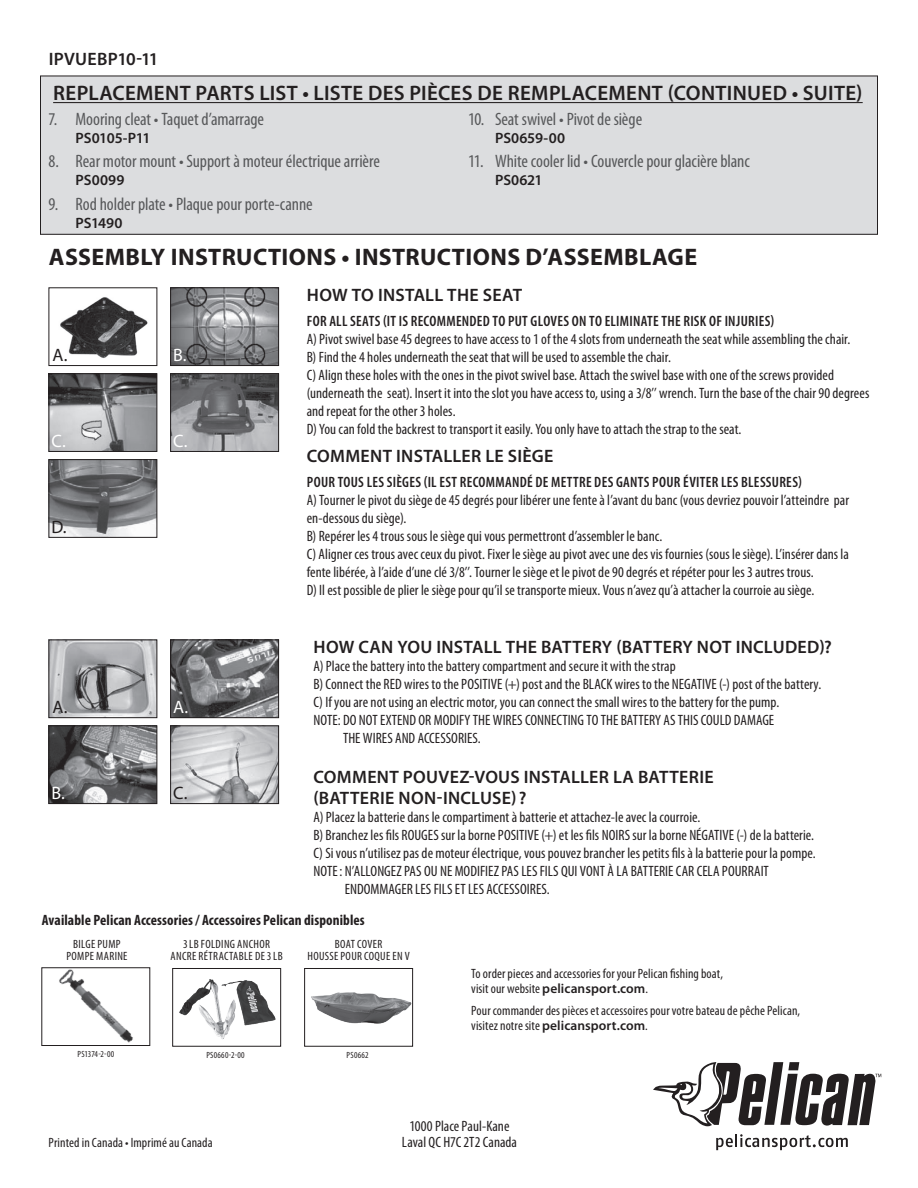
<style>
.page{position:relative;width:918px;height:1188px;background:#fff}
.page>*{position:absolute;margin:0;border:0;box-sizing:border-box;transform-origin:0 0}
.t1{font:700 24px "Myriad Pro";letter-spacing:.015em;color:#231f20}
.t2{font:600 21px "Myriad Pro";letter-spacing:.015em;color:#231f20}
.t3{font:condensed 18px "Myriad Pro";letter-spacing:-.005em;color:#57585a}
.t4{font:600 18px/21.6px "Myriad Pro";letter-spacing:.015em;color:#231f20}
.t5{font:18px "Myriad Pro";color:#fff}
.t6{font:18px "Myriad Pro";color:#231f20}
.t7{font:condensed 15px/18px "Myriad Pro";letter-spacing:.005em;color:#231f20}
.t8{font:600 condensed 15px "Myriad Pro";letter-spacing:.02em;color:#231f20}
.t9{font:700 condensed 15px "Myriad Pro";letter-spacing:.005em;color:#231f20}
.t10{font:600 15px "Myriad Pro";color:#231f20}
.t11{font:600 15px "Myriad Pro";letter-spacing:-.025em;color:#231f20}
.t12{font:condensed 13.5px/15px "Myriad Pro";letter-spacing:.005em;color:#231f20}
.t13{font:condensed 12px/12px "Myriad Pro";letter-spacing:.03em;color:#231f20;text-align:center}
.t14{font:condensed 9px "Myriad Pro";letter-spacing:.03em;color:#231f20}
.t15{font:condensed 9px "Myriad Pro";color:#231f20}
.s1{font-weight:600;font-stretch:normal}
</style>
<div class="page">
<svg style="left:653px;top:1062px;width:228px;height:64px"></svg>
<svg style="left:716px;top:1134px;width:132px;height:16px"></svg>
<img style="left:172px;top:642px;width:105px;height:74px">
<div style="left:170px;top:640px;width:109px;height:78px;border:1px solid #231f20"></div>
<div style="left:40px;top:76px;width:838px;height:158px;background:#dcdddf"></div>
<div style="left:40px;top:76px;width:838px;height:159px;border:1px solid #231f20"></div>
<img style="left:60px;top:297px;width:88px;height:61px">
<img style="left:51px;top:375px;width:104px;height:75px">
<div style="left:49px;top:373px;width:108px;height:79px;border:1px solid #231f20"></div>
<img style="left:51px;top:461px;width:104px;height:75px">
<div style="left:49px;top:459px;width:108px;height:79px;border:1px solid #231f20"></div>
<img style="left:172px;top:289px;width:105px;height:75px">
<div style="left:170px;top:287px;width:109px;height:79px;border:1px solid #231f20"></div>
<img style="left:172px;top:375px;width:105px;height:75px">
<div style="left:170px;top:373px;width:109px;height:79px;border:1px solid #231f20"></div>
<img style="left:51px;top:642px;width:104px;height:74px">
<div style="left:49px;top:640px;width:108px;height:78px;border:1px solid #231f20"></div>
<img style="left:51px;top:728px;width:104px;height:74px">
<div style="left:49px;top:726px;width:108px;height:78px;border:1px solid #231f20"></div>
<img style="left:172px;top:728px;width:105px;height:74px">
<div style="left:170px;top:726px;width:109px;height:78px;border:1px solid #231f20"></div>
<hr style="left:53px;top:102px;width:810px;height:1px;background:#231f20">
<img style="left:59px;top:969px;width:74px;height:74px">
<div style="left:42px;top:967px;width:108px;height:79px;border:1px solid #231f20"></div>
<img style="left:179px;top:979px;width:97px;height:60px">
<div style="left:172px;top:968px;width:109px;height:79px;border:1px solid #231f20"></div>
<img style="left:311px;top:992px;width:100px;height:32px">
<div style="left:304px;top:968px;width:109px;height:79px;border:1px solid #231f20"></div>
<p class="t4" style="left:49px;top:48px;width:111px">IPVUEBP10-11</p>
<h2 class="t2" style="left:53px;top:82px;width:811px">REPLACEMENT PARTS LIST • LISTE DES PIÈCES DE REMPLACEMENT (CONTINUED • SUITE)</h2>
<p class="t3" style="left:49px;top:109px;width:217px">7. Mooring cleat • Taquet d’amarrage</p>
<p class="t11" style="left:76px;top:129px;width:77px">PS0105-P11</p>
<p class="t3" style="left:49px;top:152px;width:333px">8. Rear motor mount • Support à moteur électrique arrière</p>
<p class="t10" style="left:76px;top:172px;width:50px">PS0099</p>
<p class="t3" style="left:49px;top:194px;width:266px">9. Rod holder plate • Plaque pour porte-canne</p>
<p class="t10" style="left:76px;top:215px;width:48px">PS1490</p>
<p class="t3" style="left:468px;top:109px;width:176px">10. Seat swivel • Pivot de siège</p>
<p class="t10" style="left:495px;top:129px;width:72px">PS0659-00</p>
<p class="t3" style="left:468px;top:152px;width:283px">11. White cooler lid • Couvercle pour glacière blanc</p>
<p class="t10" style="left:495px;top:172px;width:49px">PS0621</p>
<h1 class="t1" style="left:49px;top:244px;width:650px">ASSEMBLY INSTRUCTIONS • INSTRUCTIONS D’ASSEMBLAGE</h1>
<p class="t6" style="left:53px;top:345px;width:17px">A.</p>
<p class="t5" style="left:173px;top:345px;width:15px">B.</p>
<p class="t5" style="left:52px;top:431px;width:16px">C.</p>
<p class="t6" style="left:52px;top:517px;width:17px">D.</p>
<p class="t5" style="left:173px;top:431px;width:16px">C.</p>
<p class="t6" style="left:53px;top:698px;width:17px">A.</p>
<p class="t5" style="left:173px;top:698px;width:17px">A.</p>
<p class="t5" style="left:52px;top:783px;width:15px">B.</p>
<p class="t6" style="left:173px;top:784px;width:16px">C.</p>
<p class="t4" style="left:307px;top:284px;width:217px">HOW TO INSTALL THE SEAT</p>
<p class="t8" style="left:307px;top:313px;width:469px">FOR ALL SEATS (IT IS RECOMMENDED TO PUT GLOVES ON TO ELIMINATE THE RISK OF INJURIES)</p>
<p class="t7" style="left:307px;top:330px;width:564px">A) Pivot swivel base 45 degrees to have access to 1 of the 4 slots from underneath the seat while assembling the chair.<br>B) Find the 4 holes underneath the seat that will be used to assemble the chair.<br>C) Align these holes with the ones in the pivot swivel base. Attach the swivel base with one of the screws provided (underneath the seat). Insert it into the slot you have access to, using a 3/8’’ wrench. Turn the base of the chair 90 degrees and repeat for the other 3 holes.<br>D) You can fold the backrest to transport it easily. You only have to attach the strap to the seat.</p>
<p class="t4" style="left:307px;top:446px;width:248px">COMMENT INSTALLER LE SIÈGE</p>
<p class="t8" style="left:307px;top:474px;width:497px">POUR TOUS LES SIÈGES (IL EST RECOMMANDÉ DE METTRE DES GANTS POUR ÉVITER LES BLESSURES)</p>
<p class="t7" style="left:307px;top:491px;width:544px">A) Tourner le pivot du siège de 45 degrés pour libérer une fente à l’avant du banc (vous devriez pouvoir l’atteindre par en-dessous du siège).<br>B) Repérer les 4 trous sous le siège qui vous permettront d’assembler le banc.<br>C) Aligner ces trous avec ceux du pivot. Fixer le siège au pivot avec une des vis fournies (sous le siège). L’insérer dans la fente libérée, à l’aide d’une clé 3/8’’. Tourner le siège et le pivot de 90 degrés et répéter pour les 3 autres trous.<br>D) Il est possible de plier le siège pour qu’il se transporte mieux. Vous n’avez qu’à attacher la courroie au siège.</p>
<p class="t4" style="left:314px;top:637px;width:520px">HOW CAN YOU INSTALL THE BATTERY (BATTERY NOT INCLUDED)?</p>
<p class="t7" style="left:313px;top:657px;width:364px">A) Place the battery into the battery compartment and secure it with the strap</p>
<p class="t7" style="left:313px;top:675px;width:509px">B) Connect the RED wires to the POSITIVE (+) post and the BLACK wires to the NEGATIVE (-) post of the battery.</p>
<p class="t7" style="left:313px;top:693px;width:467px">C) If you are not using an electric motor, you can connect the small wires to the battery for the pump.</p>
<p class="t7" style="left:313px;top:711px;width:462px">NOTE: DO NOT EXTEND OR MODIFY THE WIRES CONNECTING TO THE BATTERY AS THIS COULD DAMAGE</p>
<p class="t7" style="left:343px;top:729px;width:139px">THE WIRES AND ACCESSORIES.</p>
<p class="t4" style="left:314px;top:766px;width:402px">COMMENT POUVEZ-VOUS INSTALLER LA BATTERIE (BATTERIE NON-INCLUSE) ?</p>
<p class="t7" style="left:313px;top:809px;width:388px">A) Placez la batterie dans le compartiment à batterie et attachez-le avec la courroie.</p>
<p class="t7" style="left:313px;top:827px;width:502px">B) Branchez les fils ROUGES sur la borne POSITIVE (+) et les fils NOIRS sur la borne NÉGATIVE (-) de la batterie.</p>
<p class="t7" style="left:313px;top:845px;width:504px">C) Si vous n’utilisez pas de moteur électrique, vous pouvez brancher les petits fils à la batterie pour la pompe.</p>
<p class="t7" style="left:313px;top:863px;width:457px">NOTE: N’ALLONGEZ PAS OU NE MODIFIEZ PAS LES FILS QUI VONT À LA BATTERIE CAR CELA POURRAIT</p>
<p class="t7" style="left:345px;top:881px;width:206px">ENDOMMAGER LES FILS ET LES ACCESSOIRES.</p>
<p class="t9" style="left:42px;top:911px;width:324px">Available Pelican Accessories / Accessoires Pelican disponibles</p>
<p class="t13" style="left:66px;top:938px;width:63px">BILGE PUMP<br>POMPE MARINE</p>
<p class="t13" style="left:171px;top:938px;width:114px">3LB FOLDING ANCHOR<br>ANCRE RÉTRACTABLE DE 3LB</p>
<p class="t13" style="left:307px;top:938px;width:104px">BOAT COVER<br>HOUSSE POUR COQUE EN V</p>
<p class="t15" style="left:77px;top:1049px;width:38px">PS1374-2-00</p>
<p class="t14" style="left:206px;top:1050px;width:40px">PS0660-2-00</p>
<p class="t14" style="left:346px;top:1050px;width:24px">PS0662</p>
<p class="t12" style="left:471px;top:967px;width:253px">To order pieces and accessories for your Pelican fishing boat, visit our website <span class="s1">pelicansport.com</span>.</p>
<p class="t12" style="left:471px;top:1003px;width:330px">Pour commander des pièces et accessoires pour votre bateau de pêche Pelican, visitez notre site <span class="s1">pelicansport.com</span>.</p>
<p class="t12" style="left:49px;top:1135px;width:166px">Printed in Canada • Imprimé au Canada</p>
<p class="t7" style="left:402px;top:1118px;width:117px;line-height:16.5px;text-align:center">1000 Place Paul-Kane<br>Laval QC H7C 2T2 Canada</p>
</div>
